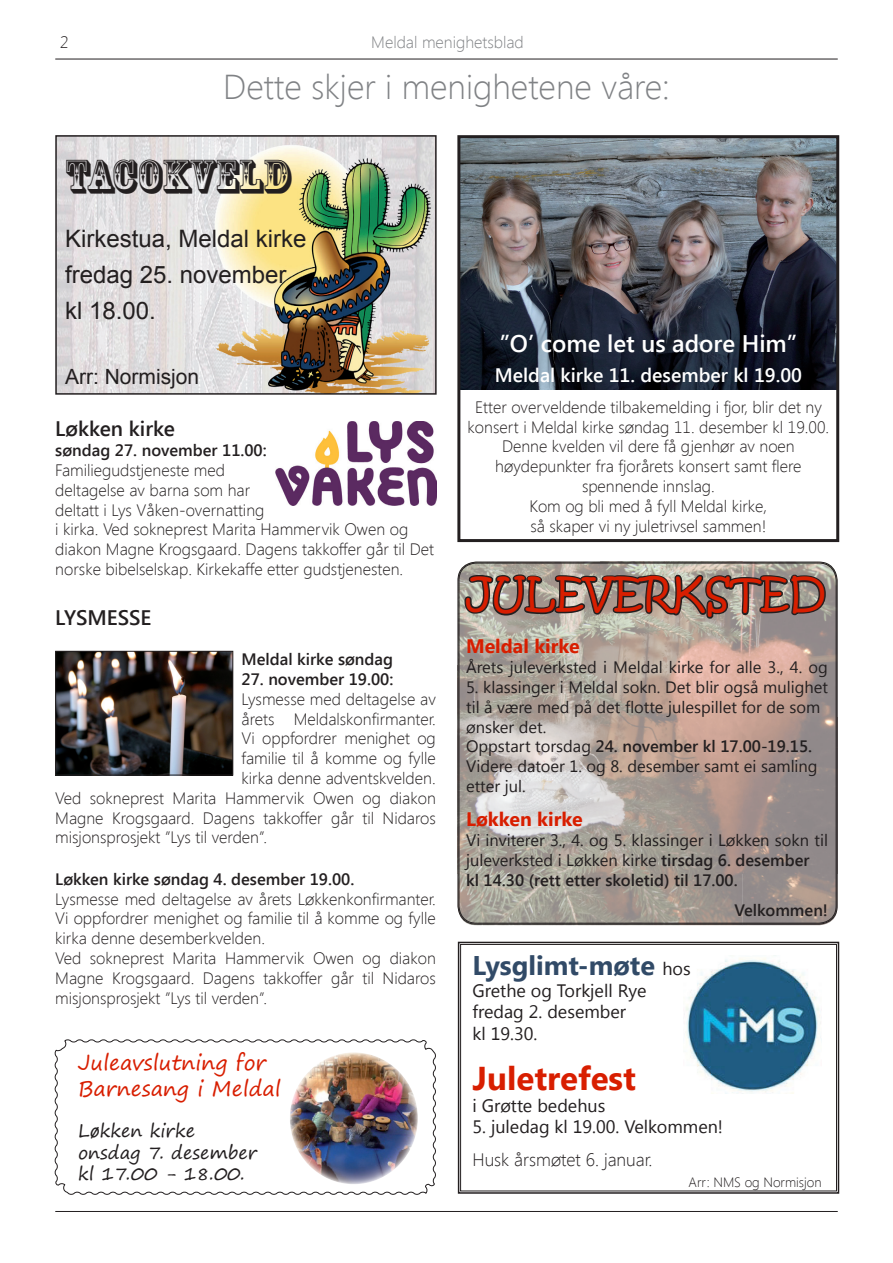
<style>
.page{position:relative;width:893px;height:1263px;background:#fff}
.page>*{position:absolute;margin:0;border:0;box-sizing:border-box;transform-origin:0 0}
.t1{font:45px "Rosewood Std";letter-spacing:-.01em;color:#231f20}
.t2{font:40.5px "Kristen ITC";color:#d81e00}
.t3{font:300 34.5px "Segoe UI";color:#808285}
.t4{font:700 33px "Segoe UI";color:#d81e00}
.t5{font:700 27px "Segoe UI";color:#314a67}
.t6{font:24px/36px "Arial";color:#231f20}
.t7{font:600 24px "Segoe UI";color:#fff}
.t8{font:21px/25.2px "Segoe Print";color:#d81e00}
.t9{font:600 21px "Segoe UI";color:#231f20}
.t10{font:21px "Arial";color:#231f20}
.t11{font:600 19.5px "Segoe UI";color:#fff}
.t12{font:700 19.5px "Segoe UI";color:#d81e00}
.t13{font:18px/21.6px "Segoe UI";color:#231f20}
.t14{font:18px/21.6px "Segoe Print";color:#231f20}
.t15{font:300 18px "Segoe UI";color:#231f20}
.t16{font:300 16.5px/19.8px "Segoe UI";color:#231f20}
.t17{font:16.5px/19.8px "Segoe UI";color:#231f20}
.t18{font:600 16.5px "Segoe UI";color:#231f20}
.t19{font:300 16.5px "Segoe UI";color:#808285}
.t20{font:300 13.5px "Segoe UI";color:#231f20}
.s1{font-weight:600}
.s2{font-weight:400;font-size:18px;color:#231f20}
</style>
<div class="page">
<img style="left:458px;top:562px;width:379px;height:363px">
<svg style="left:54px;top:1039px;width:382px;height:156px"></svg>
<hr style="left:55px;top:59px;width:783px;height:1px;background:#231f20">
<hr style="left:55px;top:1211px;width:783px;height:1px;background:#231f20">
<img style="left:461px;top:139px;width:374px;height:251px">
<div style="left:457px;top:135px;width:382px;height:407px;border:3px solid #231f20"></div>
<img style="left:275px;top:421px;width:162px;height:84px">
<img style="left:58px;top:138px;width:376px;height:254px">
<div style="left:55px;top:135px;width:382px;height:260px;border:2px solid #231f20"></div>
<img style="left:290px;top:1052px;width:128px;height:132px">
<img style="left:57px;top:653px;width:174px;height:120px">
<div style="left:55px;top:651px;width:178px;height:124px;border:1px solid #231f20"></div>
<svg style="left:457px;top:941px;width:383px;height:253px"></svg>
<div style="left:460px;top:944px;width:377px;height:247px;border:1px solid #231f20"></div>
<svg style="left:463px;top:573px;width:364px;height:63px;background:#89837c"></svg>
<div style="left:459px;top:563px;width:377px;height:360px;border:1px solid #231f20;border-radius:17px"></div>
<p class="t16" style="left:60px;top:32px;width:10px">2</p>
<p class="t19" style="left:371px;top:31px;width:154px">Meldal menighetsblad</p>
<h3 class="t3" style="left:223px;top:63px;width:448px">Dette skjer i menighetene våre:</h3>
<h1 class="t1" style="left:64px;top:150px;width:227px">TACOKVELD</h1>
<h3 class="t6" style="left:65px;top:221px;width:243px">Kirkestua, Meldal kirke fredag 25. november kl 18.00.</h3>
<p class="t10" style="left:65px;top:363px;width:136px">Arr: Normisjon</p>
<p class="t9" style="left:55px;top:414px;width:121px">Løkken kirke</p>
<p class="t18" style="left:55px;top:439px;width:213px">søndag 27. november 11.00:</p>
<p class="t16" style="left:55px;top:460px;width:380px">Familiegudstjeneste med<br>deltagelse av barna som har<br>deltatt i Lys Våken-overnatting<br>i kirka. Ved sokneprest Marita Hammervik Owen og diakon Magne Krogsgaard. Dagens takkoffer går til Det norske bibelselskap. Kirkekaffe etter gudstjenesten.</p>
<p class="t9" style="left:55px;top:603px;width:98px">LYSMESSE</p>
<p class="t18" style="left:241px;top:648px;width:153px">Meldal kirke søndag</p>
<p class="t18" style="left:241px;top:667px;width:153px">27. november 19.00:</p>
<p class="t16" style="left:241px;top:688px;width:196px">Lysmesse med deltagelse av</p>
<p class="t16" style="left:241px;top:708px;width:196px">årets Meldalskonfirmanter.</p>
<p class="t16" style="left:241px;top:728px;width:196px">Vi oppfordrer menighet og</p>
<p class="t16" style="left:241px;top:748px;width:196px">familie til å komme og fylle</p>
<p class="t16" style="left:241px;top:768px;width:196px">kirka denne adventskvelden.</p>
<p class="t16" style="left:55px;top:787px;width:382px">Ved sokneprest Marita Hammervik Owen og diakon</p>
<p class="t16" style="left:55px;top:807px;width:382px">Magne Krogsgaard. Dagens takkoffer går til Nidaros</p>
<p class="t16" style="left:55px;top:827px;width:213px">misjonsprosjekt ”Lys til verden”.</p>
<p class="t18" style="left:55px;top:867px;width:301px">Løkken kirke søndag 4. desember 19.00.</p>
<p class="t16" style="left:55px;top:888px;width:382px">Lysmesse med deltagelse av årets Løkkenkonfirmanter.<br>Vi oppfordrer menighet og familie til å komme og fylle kirka denne desemberkvelden.<br>Ved sokneprest Marita Hammervik Owen og diakon Magne Krogsgaard. Dagens takkoffer går til Nidaros misjonsprosjekt ”Lys til verden”.</p>
<p class="t8" style="left:78px;top:1050px;width:204px">Juleavslutning for<br>Barnesang i Meldal</p>
<p class="t14" style="left:78px;top:1119px;width:180px">Løkken kirke onsdag 7. desember kl 17.00 - 18.00.</p>
<h3 class="t7" style="left:500px;top:326px;width:299px">”O’ come let us adore Him”</h3>
<p class="t11" style="left:495px;top:362px;width:309px">Meldal kirke 11. desember kl 19.00</p>
<p class="t16" style="left:468px;top:396px;width:363px;text-align:center">Etter overveldende tilbakemelding i fjor, blir det ny konsert i Meldal kirke søndag 11. desember kl 19.00.<br>Denne kvelden vil dere få gjenhør av noen høydepunkter fra fjorårets konsert samt flere spennende innslag.<br>Kom og bli med å fyll Meldal kirke,<br>så skaper vi ny juletrivsel sammen!</p>
<h2 class="t2" style="left:466px;top:567px;width:361px">JULEVERKSTED</h2>
<p class="t12" style="left:466px;top:632px;width:115px">Meldal kirke</p>
<p class="t17" style="left:466px;top:657px;width:363px">Årets juleverksted i Meldal kirke for alle 3., 4. og</p>
<p class="t17" style="left:466px;top:676px;width:363px">5. klassinger i Meldal sokn. Det blir også mulighet til å være med på det flotte julespillet for de som ønsker det.<br>Oppstart torsdag <span class="s1">24. november kl 17.00-19.15.<br></span>Videre datoer 1. og 8. desember samt ei samling etter jul.</p>
<p class="t12" style="left:466px;top:805px;width:118px">Løkken kirke</p>
<p class="t17" style="left:466px;top:829px;width:363px">Vi inviterer 3., 4. og 5. klassinger i Løkken sokn til juleverksted i Løkken kirke <span class="s1">tirsdag 6. desember<br>kl 14.30 (rett etter skoletid) til 17.00.</span></p>
<p class="t18" style="left:734px;top:899px;width:95px">Velkommen!</p>
<h3 class="t5" style="left:472px;top:946px;width:220px">Lysglimt-møte <span class="s2">hos</span></h3>
<p class="t13" style="left:472px;top:979px;width:176px">Grethe og Torkjell Rye fredag 2. desember<br>kl 19.30.</p>
<h3 class="t4" style="left:472px;top:1055px;width:165px">Juletrefest</h3>
<p class="t13" style="left:472px;top:1094px;width:134px">i Grøtte bedehus</p>
<p class="t13" style="left:472px;top:1115px;width:252px">5. juledag kl 19.00. Velkommen!</p>
<p class="t15" style="left:472px;top:1147px;width:181px">Husk årsmøtet 6. januar.</p>
<p class="t20" style="left:688px;top:1173px;width:135px">Arr: NMS og Normisjon</p>
</div>
